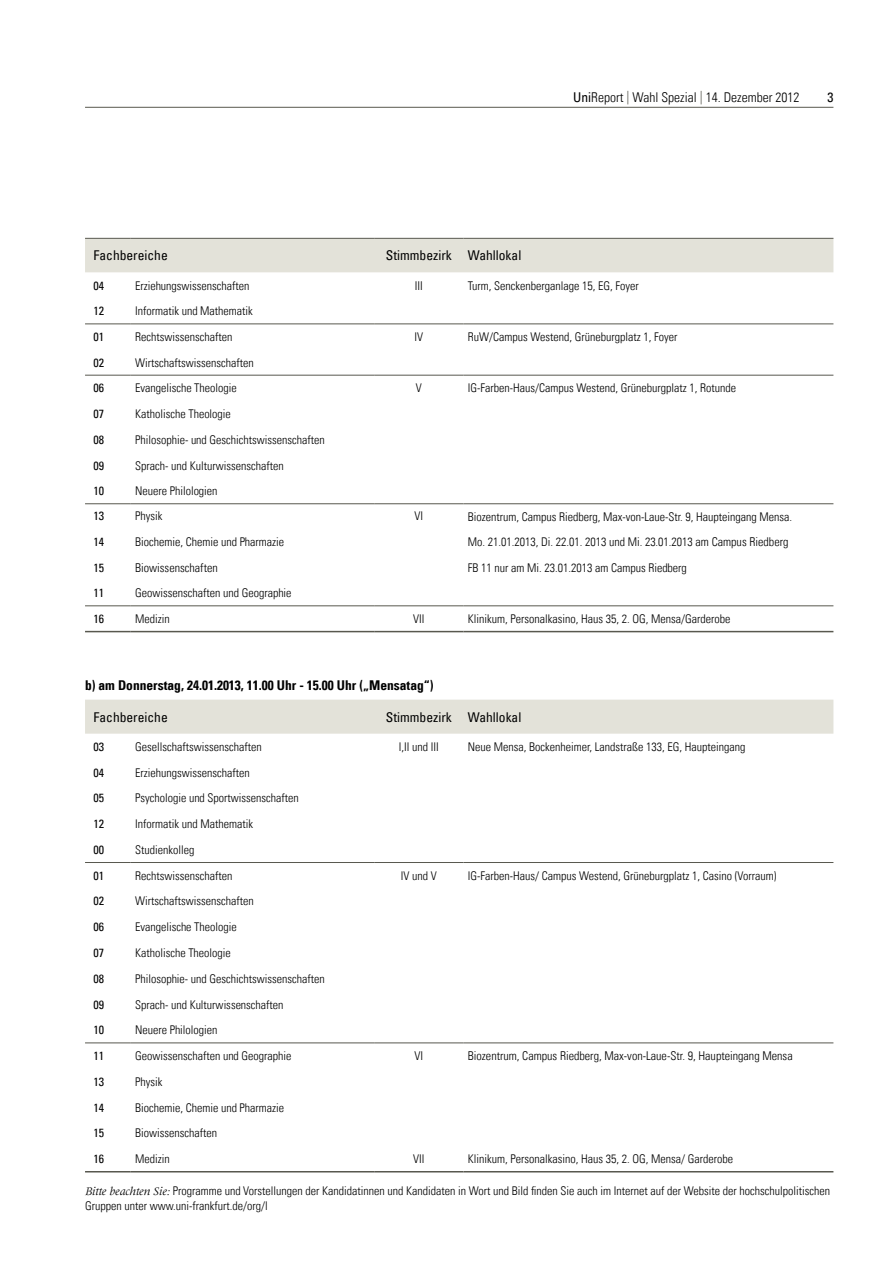
<style>
.page{position:relative;width:893px;height:1263px;background:#fff}
.page>*{position:absolute;margin:0;border:0;box-sizing:border-box;transform-origin:0 0}
.t1{font:condensed 13.5px "Univers Com 57";color:#000}
.t2{font:13.5px "Univers Com 67 Bold Cond";color:#000}
.t3{font:13.5px "Univers Com 47 Light Cond";color:#000}
.t4{font:12.15px "Univers Com 47 Light Cond";color:#000}
.t5{font:12px/14.4px "Univers Com 47 Light Cond";color:#000}
.t6{font:condensed 12px "Univers Com 57";color:#000}
.s1{font-family:"Univers Com 57";font-stretch:condensed}
.s2{color:#58584f}
.s3{font-size:12.15px}
.s4{font-family:"Meridien Com";font-style:italic}
</style>
<div class="page">
<hr style="left:85px;top:107px;width:748px;height:1px;background:#58584f">
<div style="left:85px;top:239px;width:748px;height:33px;background:#e3e2d9"></div>
<svg style="left:85px;top:323px;width:748px;height:720px"></svg>
<svg style="left:85px;top:376px;width:748px;height:127px"></svg>
<div style="left:85px;top:700px;width:748px;height:34px;background:#e3e2d9"></div>
<hr style="left:85px;top:631px;width:46px;height:1px;background:#58584f">
<hr style="left:131px;top:631px;width:243px;height:1px;background:#58584f">
<hr style="left:374px;top:631px;width:89px;height:1px;background:#58584f">
<hr style="left:463px;top:631px;width:370px;height:1px;background:#58584f">
<hr style="left:85px;top:375px;width:46px;height:1px;background:#58584f">
<hr style="left:131px;top:375px;width:243px;height:1px;background:#58584f">
<hr style="left:374px;top:375px;width:89px;height:1px;background:#58584f">
<hr style="left:463px;top:375px;width:370px;height:1px;background:#58584f">
<hr style="left:85px;top:324px;width:46px;height:1px;background:#58584f">
<hr style="left:131px;top:324px;width:243px;height:1px;background:#58584f">
<hr style="left:374px;top:324px;width:89px;height:1px;background:#58584f">
<hr style="left:463px;top:324px;width:370px;height:1px;background:#58584f">
<hr style="left:85px;top:503px;width:46px;height:1px;background:#58584f">
<hr style="left:131px;top:503px;width:243px;height:1px;background:#58584f">
<hr style="left:374px;top:503px;width:89px;height:1px;background:#58584f">
<hr style="left:463px;top:503px;width:370px;height:1px;background:#58584f">
<hr style="left:463px;top:605px;width:370px;height:1px;background:#58584f">
<hr style="left:85px;top:605px;width:46px;height:1px;background:#58584f">
<hr style="left:131px;top:605px;width:243px;height:1px;background:#58584f">
<hr style="left:374px;top:605px;width:89px;height:1px;background:#58584f">
<hr style="left:85px;top:862px;width:46px;height:1px;background:#58584f">
<hr style="left:131px;top:862px;width:243px;height:1px;background:#58584f">
<hr style="left:374px;top:862px;width:89px;height:1px;background:#58584f">
<hr style="left:463px;top:862px;width:370px;height:1px;background:#58584f">
<hr style="left:85px;top:1171px;width:46px;height:1px;background:#58584f">
<hr style="left:131px;top:1171px;width:243px;height:1px;background:#58584f">
<hr style="left:374px;top:1171px;width:89px;height:1px;background:#58584f">
<hr style="left:463px;top:1171px;width:370px;height:1px;background:#58584f">
<hr style="left:85px;top:1043px;width:46px;height:1px;background:#58584f">
<hr style="left:131px;top:1043px;width:243px;height:1px;background:#58584f">
<hr style="left:374px;top:1043px;width:89px;height:1px;background:#58584f">
<hr style="left:463px;top:1043px;width:370px;height:1px;background:#58584f">
<hr style="left:85px;top:238px;width:46px;height:1px;background:#58584f">
<hr style="left:131px;top:238px;width:243px;height:1px;background:#58584f">
<hr style="left:374px;top:238px;width:89px;height:1px;background:#58584f">
<hr style="left:463px;top:238px;width:370px;height:1px;background:#58584f">
<p class="t3" style="left:573px;top:89px;width:228px"><span class="s1">Uni</span>Report <span class="s2">|</span> Wahl Spezial <span class="s2">|</span> 14. Dezember 2012</p>
<p class="t1" style="left:827px;top:89px;width:7px">3</p>
<p class="t1" style="left:94px;top:247px;width:76px">Fachbereiche</p>
<p class="t1" style="left:386px;top:247px;width:137px">Stimmbezirk Wahllokal</p>
<p class="t6" style="left:94px;top:278px;width:12px">04</p>
<p class="t5" style="left:135px;top:278px;width:116px">Erziehungswissenschaften</p>
<p class="t4" style="left:415px;top:278px;width:10px">III</p>
<p class="t5" style="left:468px;top:278px;width:173px">Turm, Senckenberganlage 15, EG, Foyer</p>
<p class="t6" style="left:94px;top:303px;width:12px">12</p>
<p class="t5" style="left:135px;top:304px;width:119px">Informatik und Mathematik</p>
<p class="t6" style="left:94px;top:329px;width:12px">01</p>
<p class="t5" style="left:135px;top:330px;width:99px">Rechtswissenschaften</p>
<p class="t5" style="left:414px;top:330px;width:10px">IV</p>
<p class="t5" style="left:468px;top:330px;width:211px">RuW/Campus Westend, Grüneburgplatz 1, Foyer</p>
<p class="t6" style="left:94px;top:355px;width:12px">02</p>
<p class="t5" style="left:135px;top:355px;width:120px">Wirtschaftswissenschaften</p>
<p class="t6" style="left:94px;top:380px;width:12px">06</p>
<p class="t5" style="left:135px;top:381px;width:103px">Evangelische Theologie</p>
<p class="t5" style="left:416px;top:381px;width:7px">V</p>
<p class="t5" style="left:468px;top:381px;width:270px">IG-Farben-Haus/Campus Westend, Grüneburgplatz 1, Rotunde</p>
<p class="t6" style="left:94px;top:406px;width:12px">07</p>
<p class="t5" style="left:135px;top:407px;width:97px">Katholische Theologie</p>
<p class="t6" style="left:94px;top:432px;width:12px">08</p>
<p class="t5" style="left:135px;top:432px;width:191px">Philosophie- und Geschichtswissenschaften</p>
<p class="t6" style="left:94px;top:458px;width:12px">09</p>
<p class="t5" style="left:135px;top:458px;width:150px">Sprach- und Kulturwissenschaften</p>
<p class="t6" style="left:94px;top:483px;width:12px">10</p>
<p class="t5" style="left:135px;top:484px;width:84px">Neuere Philologien</p>
<p class="t6" style="left:94px;top:508px;width:12px">13</p>
<p class="t5" style="left:135px;top:509px;width:29px">Physik</p>
<p class="t5" style="left:415px;top:509px;width:10px">VI</p>
<p class="t5" style="left:468px;top:509px;width:326px">Biozentrum, Campus Riedberg, Max-von-Laue-Str. 9, Haupteingang Mensa.</p>
<p class="t6" style="left:94px;top:534px;width:12px">14</p>
<p class="t5" style="left:135px;top:534px;width:151px">Biochemie, Chemie und Pharmazie</p>
<p class="t5" style="left:468px;top:535px;width:322px">Mo. 21.01.2013, Di. 22.01. 2013 und Mi. 23.01.2013 <span class="s3">am Campus Riedberg</span></p>
<p class="t6" style="left:94px;top:560px;width:12px">15</p>
<p class="t4" style="left:135px;top:560px;width:84px">Biowissenschaften</p>
<p class="t5" style="left:468px;top:560px;width:221px">FB 11 nur am Mi. 23.01.2013 am Campus Riedberg</p>
<p class="t6" style="left:94px;top:585px;width:12px">11</p>
<p class="t5" style="left:135px;top:586px;width:158px">Geowissenschaften und Geographie</p>
<p class="t6" style="left:94px;top:611px;width:12px">16</p>
<p class="t5" style="left:135px;top:612px;width:36px">Medizin</p>
<p class="t5" style="left:413px;top:612px;width:13px">VII</p>
<p class="t5" style="left:468px;top:612px;width:264px">Klinikum, Personalkasino, Haus 35, 2. OG, Mensa/Garderobe</p>
<p class="t2" style="left:85px;top:676px;width:350px">b) am Donnerstag, 24.01.2013, 11.00 Uhr - 15.00 Uhr („Mensatag“)</p>
<p class="t1" style="left:94px;top:708px;width:76px">Fachbereiche</p>
<p class="t1" style="left:386px;top:708px;width:137px">Stimmbezirk Wahllokal</p>
<p class="t6" style="left:94px;top:739px;width:12px">03</p>
<p class="t5" style="left:135px;top:739px;width:128px">Gesellschaftswissenschaften</p>
<p class="t5" style="left:399px;top:739px;width:41px">I,II und III</p>
<p class="t5" style="left:468px;top:739px;width:279px">Neue Mensa, Bockenheimer, Landstraße 133, EG, Haupteingang</p>
<p class="t6" style="left:94px;top:765px;width:12px">04</p>
<p class="t5" style="left:135px;top:765px;width:116px">Erziehungswissenschaften</p>
<p class="t6" style="left:94px;top:790px;width:12px">05</p>
<p class="t5" style="left:135px;top:791px;width:165px">Psychologie und Sportwissenschaften</p>
<p class="t6" style="left:94px;top:816px;width:12px">12</p>
<p class="t5" style="left:135px;top:817px;width:119px">Informatik und Mathematik</p>
<p class="t6" style="left:94px;top:842px;width:12px">00</p>
<p class="t5" style="left:135px;top:842px;width:61px">Studienkolleg</p>
<p class="t6" style="left:94px;top:868px;width:12px">01</p>
<p class="t5" style="left:135px;top:868px;width:99px">Rechtswissenschaften</p>
<p class="t5" style="left:401px;top:868px;width:37px">IV und V</p>
<p class="t5" style="left:468px;top:868px;width:310px">IG-Farben-Haus/ Campus Westend, Grüneburgplatz 1, Casino (Vorraum)</p>
<p class="t6" style="left:94px;top:894px;width:12px">02</p>
<p class="t5" style="left:135px;top:894px;width:120px">Wirtschaftswissenschaften</p>
<p class="t6" style="left:94px;top:919px;width:12px">06</p>
<p class="t5" style="left:135px;top:920px;width:103px">Evangelische Theologie</p>
<p class="t6" style="left:94px;top:945px;width:12px">07</p>
<p class="t5" style="left:135px;top:945px;width:97px">Katholische Theologie</p>
<p class="t6" style="left:94px;top:971px;width:12px">08</p>
<p class="t5" style="left:135px;top:971px;width:191px">Philosophie- und Geschichtswissenschaften</p>
<p class="t6" style="left:94px;top:997px;width:12px">09</p>
<p class="t5" style="left:135px;top:997px;width:150px">Sprach- und Kulturwissenschaften</p>
<p class="t6" style="left:94px;top:1022px;width:12px">10</p>
<p class="t5" style="left:135px;top:1023px;width:84px">Neuere Philologien</p>
<p class="t6" style="left:94px;top:1048px;width:12px">11</p>
<p class="t5" style="left:135px;top:1049px;width:158px">Geowissenschaften und Geographie</p>
<p class="t4" style="left:414px;top:1048px;width:10px">VI</p>
<p class="t4" style="left:468px;top:1048px;width:326px">Biozentrum, Campus Riedberg, Max-von-Laue-Str. 9, Haupteingang Mensa</p>
<p class="t6" style="left:94px;top:1074px;width:12px">13</p>
<p class="t5" style="left:135px;top:1074px;width:29px">Physik</p>
<p class="t6" style="left:94px;top:1100px;width:12px">14</p>
<p class="t5" style="left:135px;top:1100px;width:151px">Biochemie, Chemie und Pharmazie</p>
<p class="t6" style="left:94px;top:1125px;width:12px">15</p>
<p class="t5" style="left:135px;top:1126px;width:83px">Biowissenschaften</p>
<p class="t6" style="left:94px;top:1151px;width:12px">16</p>
<p class="t5" style="left:135px;top:1152px;width:36px">Medizin</p>
<p class="t5" style="left:413px;top:1152px;width:13px">VII</p>
<p class="t5" style="left:468px;top:1152px;width:267px">Klinikum, Personalkasino, Haus 35, 2. OG, Mensa/ Garderobe</p>
<p class="t5" style="left:85px;top:1184px;width:746px"><span class="s4">Bitte beachten Sie:</span> Programme und Vorstellungen der Kandidatinnen und Kandidaten in Wort und Bild finden Sie auch im Internet auf der Website der hochschulpolitischen<br>Gruppen unter www.uni-frankfurt.de/org/l</p>
</div>
